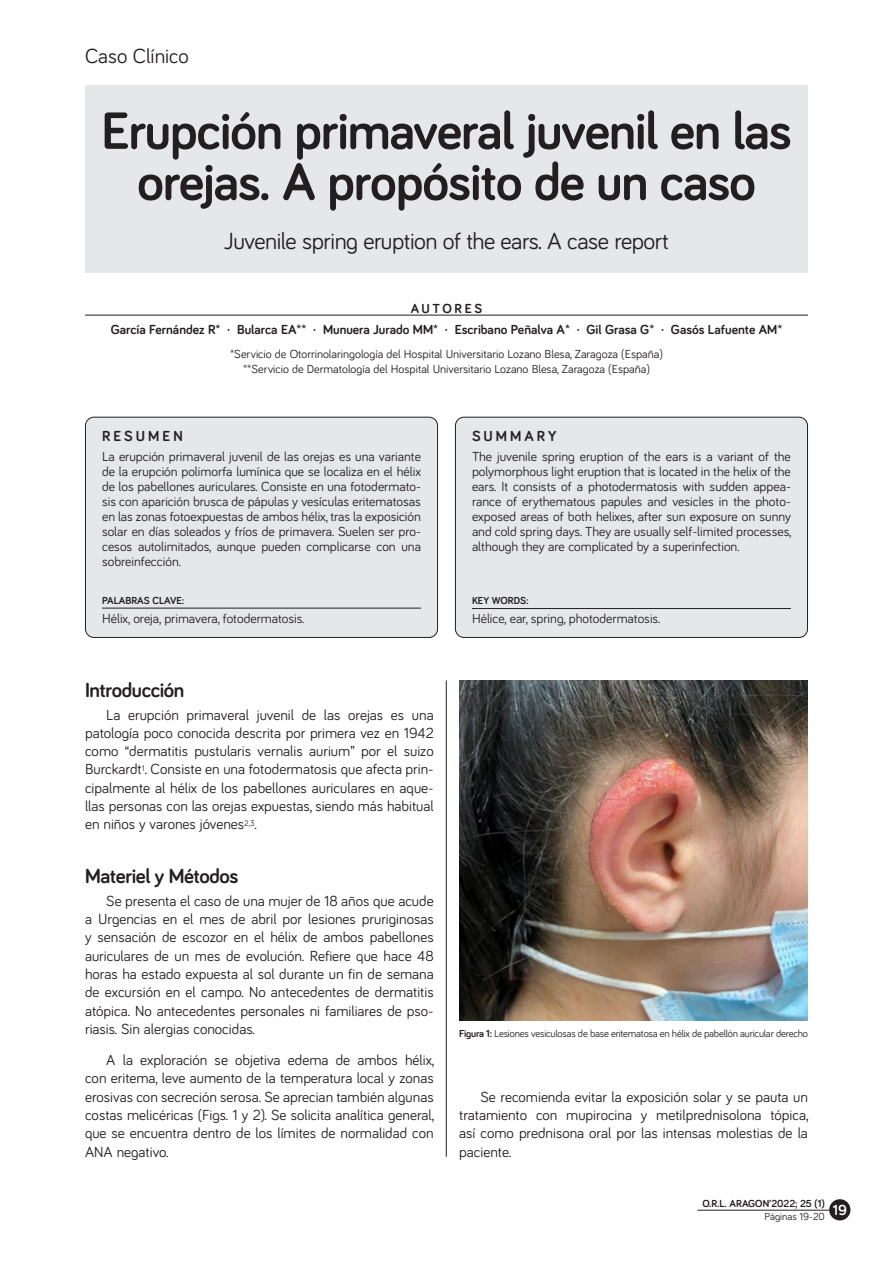
<style>
.page{position:relative;width:893px;height:1263px;background:#fff}
.page>*{position:absolute;margin:0;border:0;box-sizing:border-box;transform-origin:0 0}
.TITULOS{font:700 54px/51px "Bariol";letter-spacing:-.02em;color:#231f20;text-align:center}
.texto__Resumen{font:24px "Bariol";letter-spacing:-.02em;color:#231f20}
.texto_normal{font:700 21px "Bariol";letter-spacing:-.02em;color:#231f20}
.t1{font:21px "Bariol";color:#231f20}
.texto_normal-2{font:15px/18.3px "Bariol";color:#231f20;text-align:justify}
.t2{font:700 15px "Bariol";letter-spacing:.2em;color:#231f20}
.t3{font:700 15px "Bariol";color:#fff}
.texto__Resumen-2{font:13.5px/15px "Bariol";color:#231f20;text-align:justify}
.AUTORES{font:700 13.5px "Bariol";color:#231f20}
.AUTORES-2{font:700 13.5px "Bariol";letter-spacing:.2em;color:#231f20}
.AUTORES-3{font:12px "Bariol";color:#231f20}
.texto_normal-3{font:10.5px "Bariol";letter-spacing:-.02em;color:#231f20}
.t4{font:700 10.5px "Bariol";color:#231f20}
.texto_normal-4{font:10.5px "Bariol";color:#231f20}
.s1{font-weight:700}
</style>
<div class="page">
<div style="left:85px;top:417px;width:353px;height:220px;background:#e6e7e9;border-radius:9px"></div>
<div style="left:85px;top:417px;width:353px;height:221px;border:1px solid #231f20;border-radius:9px"></div>
<div style="left:455px;top:417px;width:352px;height:220px;background:#e6e7e9;border-radius:9px"></div>
<div style="left:455px;top:417px;width:353px;height:221px;border:1px solid #231f20;border-radius:9px"></div>
<div style="left:85px;top:85px;width:723px;height:187px;background:#e6e7e9"></div>
<hr style="left:446px;top:680px;width:1px;height:477px;background:#231f20">
<hr style="left:102px;top:608px;width:319px;height:1px;background:#231f20">
<hr style="left:472px;top:608px;width:319px;height:1px;background:#231f20">
<hr style="left:85px;top:315px;width:723px;height:1px;background:#231f20">
<img style="left:459px;top:680px;width:349px;height:340px">
<hr style="left:697px;top:1210px;width:132px;height:1px;background:#231f20">
<div style="left:829px;top:1199px;width:21px;height:21px;background:#231f20;border-radius:50%"></div>
<p class="t1" style="left:85px;top:42px;width:105px">Caso Clínico</p>
<p class="TITULOS" style="left:101px;top:103px;width:692px">Erupción primaveral juvenil en las orejas. A propósito de un caso</p>
<p class="texto__Resumen" style="left:224px;top:224px;width:446px">Juvenile spring eruption of the ears. A case report</p>
<p class="AUTORES-2" style="left:411px;top:299px;width:73px">AUTORES</p>
<p class="AUTORES" style="left:111px;top:320px;width:673px">García Fernández R* · Bularca EA** · Munuera Jurado MM* · Escribano Peñalva A* · Gil Grasa G* · Gasós Lafuente AM*</p>
<p class="AUTORES-3" style="left:230px;top:346px;width:434px">*Servicio de Otorrinolaringología del Hospital Universitario Lozano Blesa, Zaragoza (España)</p>
<p class="AUTORES-3" style="left:243px;top:361px;width:408px">**Servicio de Dermatología del Hospital Universitario Lozano Blesa, Zaragoza (España)</p>
<p class="t2" style="left:102px;top:426px;width:82px">RESUMEN</p>
<p class="texto__Resumen-2" style="left:102px;top:449px;width:320px">La erupción primaveral juvenil de las orejas es una variante de la erupción polimorfa lumínica que se localiza en el hélix de los pabellones auriculares. Consiste en una fotodermato&shy;sis con aparición brusca de pápulas y vesículas eritematosas en las zonas fotoexpuestas de ambos hélix, tras la exposición solar en días soleados y fríos de primavera. Suelen ser pro&shy;cesos autolimitados, aunque pueden complicarse con una sobreinfección.</p>
<p class="t2" style="left:472px;top:426px;width:86px">SUMMARY</p>
<p class="texto__Resumen-2" style="left:472px;top:449px;width:321px">The juvenile spring eruption of the ears is a variant of the polymorphous light eruption that is located in the helix of the ears. It consists of a photodermatosis with sudden appea&shy;rance of erythematous papules and vesicles in the photo&shy;exposed areas of both helixes, after sun exposure on sunny and cold spring days. They are usually self-limited processes, although they are complicated by a superinfection.</p>
<p class="t4" style="left:102px;top:593px;width:84px">PALABRAS CLAVE:</p>
<p class="t4" style="left:472px;top:593px;width:58px">KEY WORDS:</p>
<p class="texto__Resumen-2" style="left:102px;top:610px;width:204px">Hélix, oreja, primavera, fotodermatosis.</p>
<p class="texto__Resumen-2" style="left:472px;top:610px;width:190px">Hélice, ear, spring, photodermatosis.</p>
<p class="texto_normal" style="left:85px;top:675px;width:101px">Introducción</p>
<p class="texto_normal-2" style="left:85px;top:705px;width:350px;text-indent:21px">La erupción primaveral juvenil de las orejas es una patología poco conocida descrita por primera vez en 1942 como “dermatitis pustularis vernalis aurium” por el suizo Burckardt<sup>1</sup>. Consiste en una fotodermatosis que afecta prin&shy;cipalmente al hélix de los pabellones auriculares en aque&shy;llas personas con las orejas expuestas, siendo más habitual en niños y varones jóvenes<sup>2,3</sup>.</p>
<p class="texto_normal" style="left:85px;top:862px;width:155px">Materiel y Métodos</p>
<p class="texto_normal-2" style="left:85px;top:891px;width:350px;text-indent:21px">Se presenta el caso de una mujer de 18 años que acude a Urgencias en el mes de abril por lesiones pruriginosas y sensación de escozor en el hélix de ambos pabellones auriculares de un mes de evolución. Refiere que hace 48 horas ha estado expuesta al sol durante un fin de semana de excursión en el campo. No antecedentes de dermatitis atópica. No antecedentes personales ni familiares de pso&shy;riasis. Sin alergias conocidas.</p>
<p class="texto_normal-2" style="left:85px;top:1050px;width:351px;text-indent:21px">A la exploración se objetiva edema de ambos hélix, con eritema, leve aumento de la temperatura local y zonas erosivas con secreción serosa. Se aprecian también algunas costas melicéricas (Figs. 1 y 2). Se solicita analítica general, que se encuentra dentro de los límites de normalidad con ANA negativo.</p>
<p class="texto_normal-3" style="left:459px;top:1027px;width:350px"><span class="s1">Figura 1:</span> Lesiones vesiculosas de base eritematosa en hélix de pabellón auricular derecho</p>
<p class="texto_normal-2" style="left:459px;top:1087px;width:351px;text-indent:21px">Se recomienda evitar la exposición solar y se pauta un tratamiento con mupirocina y metilprednisolona tópica, así como prednisona oral por las intensas molestias de la paciente.</p>
<p class="t4" style="left:702px;top:1197px;width:124px">O.R.L. ARAGON’2022; 25 (1)</p>
<p class="texto_normal-4" style="left:765px;top:1209px;width:62px">Páginas 19-20</p>
<p class="t3" style="left:833px;top:1200px;width:16px">19</p>
</div>
